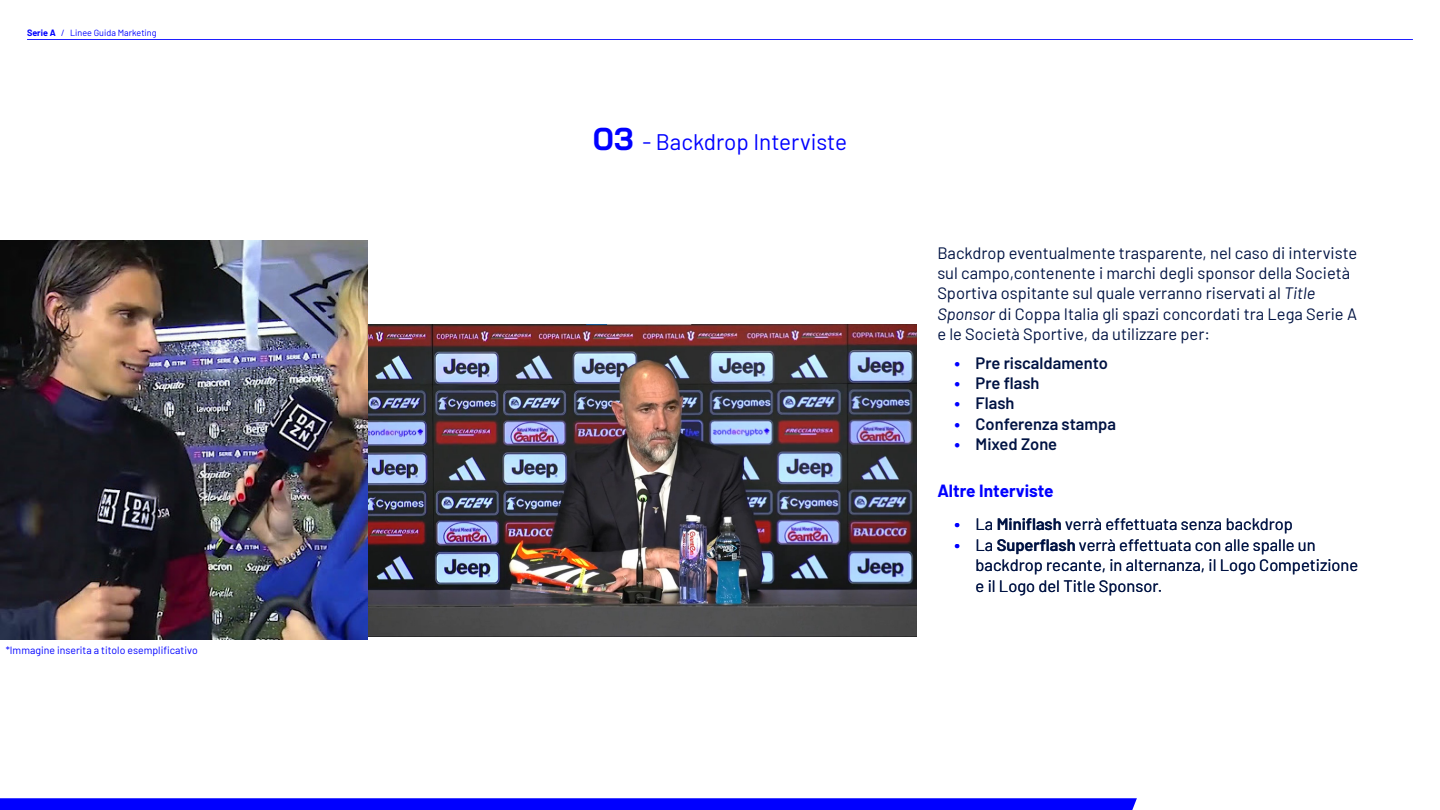
<style>
.page{position:relative;width:1440px;height:810px;background:#fff}
.page>*{position:absolute;margin:0;border:0;box-sizing:border-box;transform-origin:0 0}
.t1{font:22.5px "Barlow";color:#00f}
.t2{font:700 17.25px "Barlow";color:#00f}
.t3{font:16.5px/20.2px "Barlow";color:#001343}
.t4{font:600 16.5px "Barlow";color:#001343}
.t5{font:10.5px "Barlow";color:#00f}
.t6{font:9px "Barlow";color:#00f}
.s1{font-weight:700}
.s2{font-family:"Bai Jamjuree";font-weight:700;font-size:31.5px}
.s3{font-style:italic}
.s4{font-size:18px;color:#00f}
.s5{font-weight:600}
</style>
<div class="page">
<img style="left:368px;top:324px;width:548px;height:313px">
<img style="left:0;top:241px;width:368px;height:399px">
<svg style="left:0;top:798px;width:1137px;height:12px;background:#0505ff"></svg>
<hr style="left:27px;top:39px;width:1386px;height:1px;background:#00f">
<p class="t6" style="left:27px;top:26px;width:131px"><span class="s1">Serie A</span> / Linee Guida Marketing</p>
<p class="t5" style="left:6px;top:643px;width:194px">*Immagine inserita a titolo esemplificativo</p>
<h1 class="t1" style="left:593px;top:126px;width:256px"><span class="s2">03</span> - Backdrop Interviste</h1>
<p class="t3" style="left:937px;top:242px;width:421px">Backdrop eventualmente trasparente, nel caso di interviste sul campo,contenente i marchi degli sponsor della Società Sportiva ospitante sul quale verranno riservati al <span class="s3">Title Sponsor</span> di Coppa Italia gli spazi concordati tra Lega Serie A e le Società Sportive, da utilizzare per:</p>
<p class="t4" style="left:955px;top:351px;width:155px"><span class="s4">•</span> Pre riscaldamento</p>
<p class="t4" style="left:955px;top:371px;width:86px"><span class="s4">•</span> Pre flash</p>
<p class="t4" style="left:955px;top:391px;width:61px"><span class="s4">•</span> Flash</p>
<p class="t4" style="left:955px;top:412px;width:163px"><span class="s4">•</span> Conferenza stampa</p>
<p class="t4" style="left:955px;top:432px;width:104px"><span class="s4">•</span> Mixed Zone</p>
<p class="t2" style="left:937px;top:478px;width:118px">Altre Interviste</p>
<p class="t3" style="left:955px;top:513px;width:340px"><span class="s4">•</span> La <span class="s5">Miniflash</span> verrà effettuata senza backdrop</p>
<p class="t3" style="left:976px;top:533px;width:384px;line-height:20.6px;text-indent:-21px"><span class="s4">•</span> La <span class="s5">Superflash</span> verrà effettuata con alle spalle un backdrop recante, in alternanza, il Logo Competizione e il Logo del Title Sponsor.</p>
</div>
